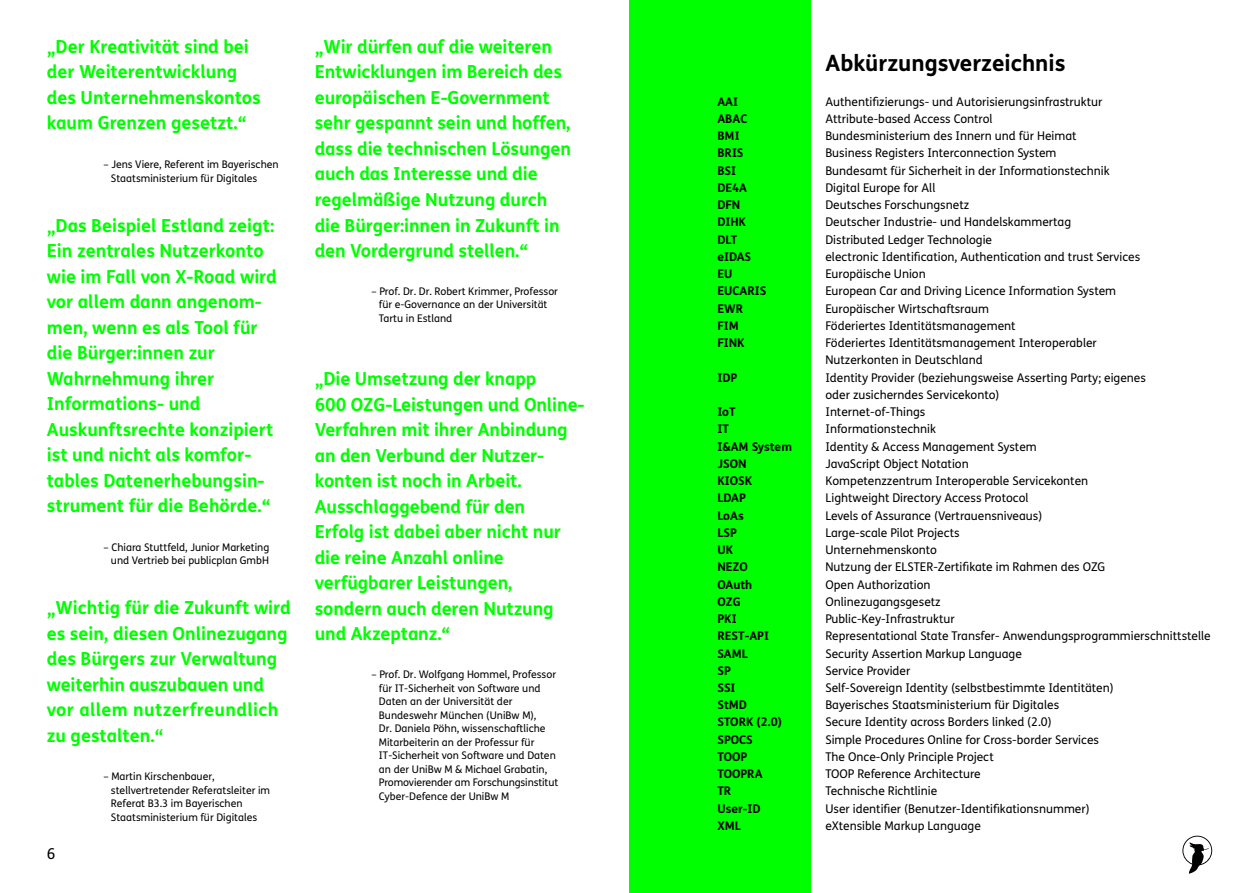
<style>
.page{position:relative;width:1259px;height:893px;background:#fff}
.page>*{position:absolute;margin:0;border:0;box-sizing:border-box;transform-origin:0 0}
.t1{font:700 22.5px "FS Me";color:#000}
.t2{font:700 18px/25.5px "FS Me";letter-spacing:-.005em;color:#0f0}
.t3{font:15px "FS Me";color:#000}
.t4{font:12px/17.2px "FS Me";color:#000}
.t5{font:700 12px "FS Me";color:#000}
.t6{font:10.5px/13.5px "FS Me";color:#000}
</style>
<div class="page">
<svg style="left:1182px;top:836px;width:30px;height:38px"></svg>
<div style="left:629px;top:0;width:182px;height:893px;background:#0f0"></div>
<h2 class="t2" style="left:47px;top:33px;width:216px">„Der Kreativität sind bei der Weiterentwicklung des Unternehmenskontos kaum Grenzen gesetzt.“</h2>
<p class="t6" style="left:111px;top:157px;width:169px;text-indent:-7px">– Jens Viere, Referent im Bayerischen<br>Staatsministerium für Digitales</p>
<p class="t2" style="left:47px;top:211px;width:232px">„Das Beispiel Estland zeigt:<br>Ein zentrales Nutzerkonto wie im Fall von X-Road wird vor allem dann angenom&shy;men, wenn es als Tool für die Bürger:innen zur<br>Wahrnehmung ihrer<br>Informations- und<br>Auskunftsrechte konzipiert ist und nicht als komfor&shy;tables Datenerhebungsin&shy;strument für die Behörde.“</p>
<p class="t6" style="left:103px;top:540px;width:167px;text-align:right">– Chiara Stuttfeld, Junior Marketing und Vertrieb bei publicplan GmbH</p>
<h2 class="t2" style="left:47px;top:594px;width:245px">„Wichtig für die Zukunft wird es sein, diesen Onlinezugang des Bürgers zur Verwaltung weiterhin auszubauen und vor allem nutzerfreundlich zu gestalten.“</h2>
<p class="t3" style="left:47px;top:843px;width:10px">6</p>
<p class="t6" style="left:111px;top:769px;width:161px;text-indent:-7px">– Martin Kirschenbauer, stellvertretender Referatsleiter im<br>Referat B3.3 im Bayerischen<br>Staatsministerium für Digitales</p>
<p class="t2" style="left:315px;top:33px;width:258px">„Wir dürfen auf die weiteren<br>Entwicklungen im Bereich des europäischen E-Government sehr gespannt sein und hoffen, dass die technischen Lösungen auch das Interesse und die regelmäßige Nutzung durch die Bürger:innen in Zukunft in den Vordergrund stellen.“</p>
<p class="t6" style="left:379px;top:284px;width:181px;text-indent:-7px">– Prof. Dr. Dr. Robert Krimmer, Professor für e-Governance an der Universität<br>Tartu in Estland</p>
<p class="t2" style="left:315px;top:365px;width:271px">„Die Umsetzung der knapp<br>600 OZG-Leistungen und Online-<br>Verfahren mit ihrer Anbindung an den Verbund der Nutzer&shy;konten ist noch in Arbeit.<br>Ausschlaggebend für den<br>Erfolg ist dabei aber nicht nur die reine Anzahl online verfügbarer Leistungen,<br>sondern auch deren Nutzung und Akzeptanz.“</p>
<p class="t6" style="left:379px;top:667px;width:181px;text-indent:-7px">– Prof. Dr. Wolfgang Hommel, Professor für IT-Sicherheit von Software und Daten an der Universität der Bundeswehr München (UniBw M),<br>Dr. Daniela Pöhn, wissenschaftliche Mitarbeiterin an der Professur für IT-Sicherheit von Software und Daten an der UniBw M &amp; Michael Grabatin, Promovierender am Forschungsinstitut Cyber-Defence der UniBw M</p>
<h1 class="t1" style="left:825px;top:46px;width:241px">Abkürzungsverzeichnis</h1>
<p class="t5" style="left:717px;top:92px;width:22px">AAI</p>
<p class="t4" style="left:825px;top:93px;width:278px">Authentifizierungs- und Autorisierungsinfrastruktur</p>
<p class="t5" style="left:717px;top:109px;width:31px">ABAC</p>
<p class="t4" style="left:825px;top:110px;width:169px">Attribute-based Access Control</p>
<p class="t5" style="left:717px;top:127px;width:24px">BMI</p>
<p class="t4" style="left:825px;top:127px;width:253px">Bundesministerium des Innern und für Heimat</p>
<p class="t5" style="left:717px;top:144px;width:28px">BRIS</p>
<p class="t4" style="left:825px;top:144px;width:232px">Business Registers Interconnection System</p>
<p class="t5" style="left:717px;top:161px;width:20px">BSI</p>
<p class="t4" style="left:825px;top:162px;width:286px">Bundesamt für Sicherheit in der Informationstechnik</p>
<p class="t5" style="left:717px;top:178px;width:31px">DE4A</p>
<p class="t4" style="left:825px;top:179px;width:111px">Digital Europe for All</p>
<p class="t5" style="left:717px;top:196px;width:24px">DFN</p>
<p class="t4" style="left:825px;top:196px;width:145px">Deutsches Forschungsnetz</p>
<p class="t5" style="left:717px;top:213px;width:30px">DIHK</p>
<p class="t4" style="left:825px;top:213px;width:247px">Deutscher Industrie- und Handelskammertag</p>
<p class="t5" style="left:717px;top:230px;width:22px">DLT</p>
<p class="t4" style="left:825px;top:231px;width:168px">Distributed Ledger Technologie</p>
<p class="t5" style="left:717px;top:247px;width:35px">eIDAS</p>
<p class="t4" style="left:825px;top:248px;width:316px">electronic Identification, Authentication and trust Services</p>
<p class="t5" style="left:717px;top:265px;width:17px">EU</p>
<p class="t4" style="left:825px;top:265px;width:102px">Europäische Union</p>
<p class="t5" style="left:717px;top:282px;width:50px">EUCARIS</p>
<p class="t4" style="left:825px;top:282px;width:292px">European Car and Driving Licence Information System</p>
<p class="t5" style="left:717px;top:299px;width:27px">EWR</p>
<p class="t4" style="left:825px;top:300px;width:165px">Europäischer Wirtschaftsraum</p>
<p class="t5" style="left:717px;top:316px;width:23px">FIM</p>
<p class="t4" style="left:825px;top:317px;width:192px">Föderiertes Identitätsmanagement</p>
<p class="t5" style="left:717px;top:334px;width:29px">FINK</p>
<p class="t4" style="left:825px;top:334px;width:273px">Föderiertes Identitätsmanagement Interoperabler<br>Nutzerkonten in Deutschland</p>
<p class="t5" style="left:717px;top:368px;width:21px">IDP</p>
<p class="t4" style="left:825px;top:368px;width:322px">Identity Provider (beziehungsweise Asserting Party; eigenes oder zusicherndes Servicekonto)</p>
<p class="t5" style="left:717px;top:403px;width:20px">IoT</p>
<p class="t4" style="left:825px;top:403px;width:101px">Internet-of-Things</p>
<p class="t5" style="left:717px;top:420px;width:13px">IT</p>
<p class="t4" style="left:825px;top:420px;width:112px">Informationstechnik</p>
<p class="t5" style="left:717px;top:437px;width:76px">I&amp;AM System</p>
<p class="t4" style="left:825px;top:437px;width:213px">Identity &amp; Access Management System</p>
<p class="t5" style="left:717px;top:454px;width:31px">JSON</p>
<p class="t4" style="left:825px;top:455px;width:145px">JavaScript Object Notation</p>
<p class="t5" style="left:717px;top:471px;width:36px">KIOSK</p>
<p class="t4" style="left:825px;top:472px;width:264px">Kompetenzzentrum Interoperable Servicekonten</p>
<p class="t5" style="left:717px;top:489px;width:30px">LDAP</p>
<p class="t4" style="left:825px;top:489px;width:205px">Lightweight Directory Access Protocol</p>
<p class="t5" style="left:717px;top:506px;width:28px">LoAs</p>
<p class="t4" style="left:825px;top:506px;width:218px">Levels of Assurance (Vertrauensniveaus)</p>
<p class="t5" style="left:717px;top:523px;width:21px">LSP</p>
<p class="t4" style="left:825px;top:524px;width:136px">Large-scale Pilot Projects</p>
<p class="t5" style="left:717px;top:540px;width:17px">UK</p>
<p class="t4" style="left:825px;top:541px;width:113px">Unternehmenskonto</p>
<p class="t5" style="left:717px;top:558px;width:32px">NEZO</p>
<p class="t4" style="left:825px;top:558px;width:281px">Nutzung der ELSTER-Zertifikate im Rahmen des OZG</p>
<p class="t5" style="left:717px;top:575px;width:36px">OAuth</p>
<p class="t4" style="left:825px;top:575px;width:107px">Open Authorization</p>
<p class="t5" style="left:717px;top:592px;width:25px">OZG</p>
<p class="t4" style="left:825px;top:593px;width:117px">Onlinezugangsgesetz</p>
<p class="t5" style="left:717px;top:609px;width:21px">PKI</p>
<p class="t4" style="left:825px;top:610px;width:131px">Public-Key-Infrastruktur</p>
<p class="t5" style="left:717px;top:627px;width:53px">REST-API</p>
<p class="t4" style="left:825px;top:627px;width:387px">Representational State Transfer- Anwendungsprogrammierschnittstelle</p>
<p class="t5" style="left:717px;top:644px;width:32px">SAML</p>
<p class="t4" style="left:825px;top:644px;width:198px">Security Assertion Markup Language</p>
<p class="t5" style="left:717px;top:661px;width:15px">SP</p>
<p class="t4" style="left:825px;top:662px;width:86px">Service Provider</p>
<p class="t5" style="left:717px;top:678px;width:20px">SSI</p>
<p class="t4" style="left:825px;top:679px;width:290px">Self-Sovereign Identity (selbstbestimmte Identitäten)</p>
<p class="t5" style="left:717px;top:696px;width:31px">StMD</p>
<p class="t4" style="left:825px;top:696px;width:235px">Bayerisches Staatsministerium für Digitales</p>
<p class="t5" style="left:717px;top:713px;width:66px">STORK (2.0)</p>
<p class="t4" style="left:825px;top:713px;width:228px">Secure Identity across Borders linked (2.0)</p>
<p class="t5" style="left:717px;top:730px;width:37px">SPOCS</p>
<p class="t4" style="left:825px;top:731px;width:275px">Simple Procedures Online for Cross-border Services</p>
<p class="t5" style="left:717px;top:747px;width:31px">TOOP</p>
<p class="t4" style="left:825px;top:748px;width:170px">The Once-Only Principle Project</p>
<p class="t5" style="left:717px;top:765px;width:47px">TOOPRA</p>
<p class="t4" style="left:825px;top:765px;width:157px">TOOP Reference Architecture</p>
<p class="t5" style="left:717px;top:782px;width:15px">TR</p>
<p class="t4" style="left:825px;top:782px;width:113px">Technische Richtlinie</p>
<p class="t5" style="left:717px;top:799px;width:45px">User-ID</p>
<p class="t4" style="left:825px;top:800px;width:266px">User identifier (Benutzer-Identifikationsnummer)</p>
<p class="t5" style="left:717px;top:816px;width:25px">XML</p>
<p class="t4" style="left:825px;top:817px;width:157px">eXtensible Markup Language</p>
</div>
